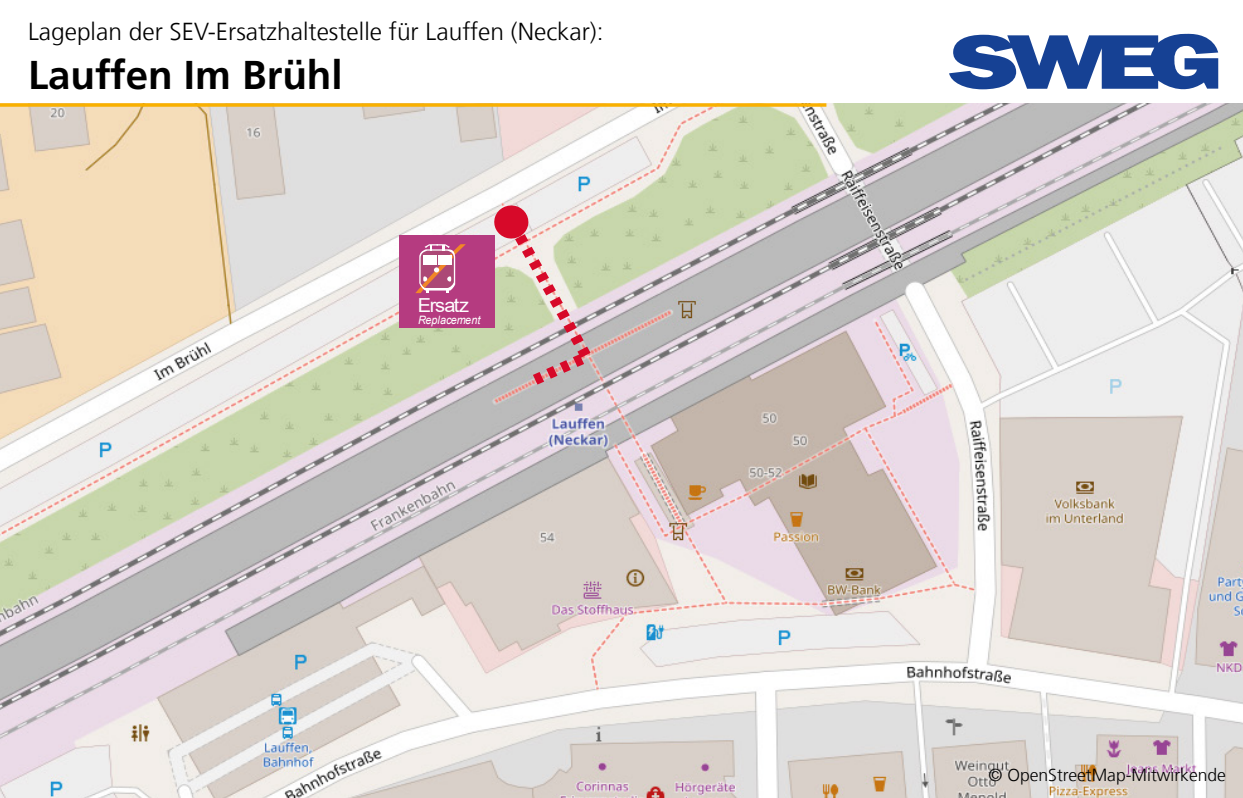
<style>
.page{position:relative;width:1243px;height:798px;background:#fff}
.page>*{position:absolute;margin:0;border:0;box-sizing:border-box;transform-origin:0 0}
.t1{font:700 40.25px "Frutiger LT Com";color:#000}
.t2{font:300 24.5px "Frutiger LT Com";color:#000}
.t3{font:19.25px "Arial";letter-spacing:-.065em;color:#fff}
.t4{font:300 17.5px "Frutiger LT Com";color:#000}
.t5{font:italic 11.55px "Arial";color:#fff;scale:.94 1}
</style>
<div class="page">
<svg style="left:949px;top:34px;width:269px;height:55px"></svg>
<img style="left:0;top:104px;width:1242px;height:694px">
<div style="left:399px;top:236px;width:96px;height:92px;background:#b53b80"></div>
<svg style="left:415px;top:244px;width:51px;height:49px"></svg>
<svg style="left:491px;top:197px;width:111px;height:197px;background:#d3beb6"></svg>
<svg style="left:0;top:103px;width:826px;height:4px;background:#f6b519"></svg>
<p class="t2" style="left:28px;top:17px;width:577px">Lageplan der SEV-Ersatzhaltestelle für Lauffen (Neckar):</p>
<h1 class="t1" style="left:28px;top:51px;width:316px">Lauffen Im Brühl</h1>
<p class="t3" style="left:418px;top:292px;width:53px">Ersatz</p>
<p class="t5" style="left:418px;top:313px;width:68px">Replacement</p>
<p class="t4" style="left:988px;top:765px;width:239px">© OpenStreetMap-Mitwirkende</p>
</div>
